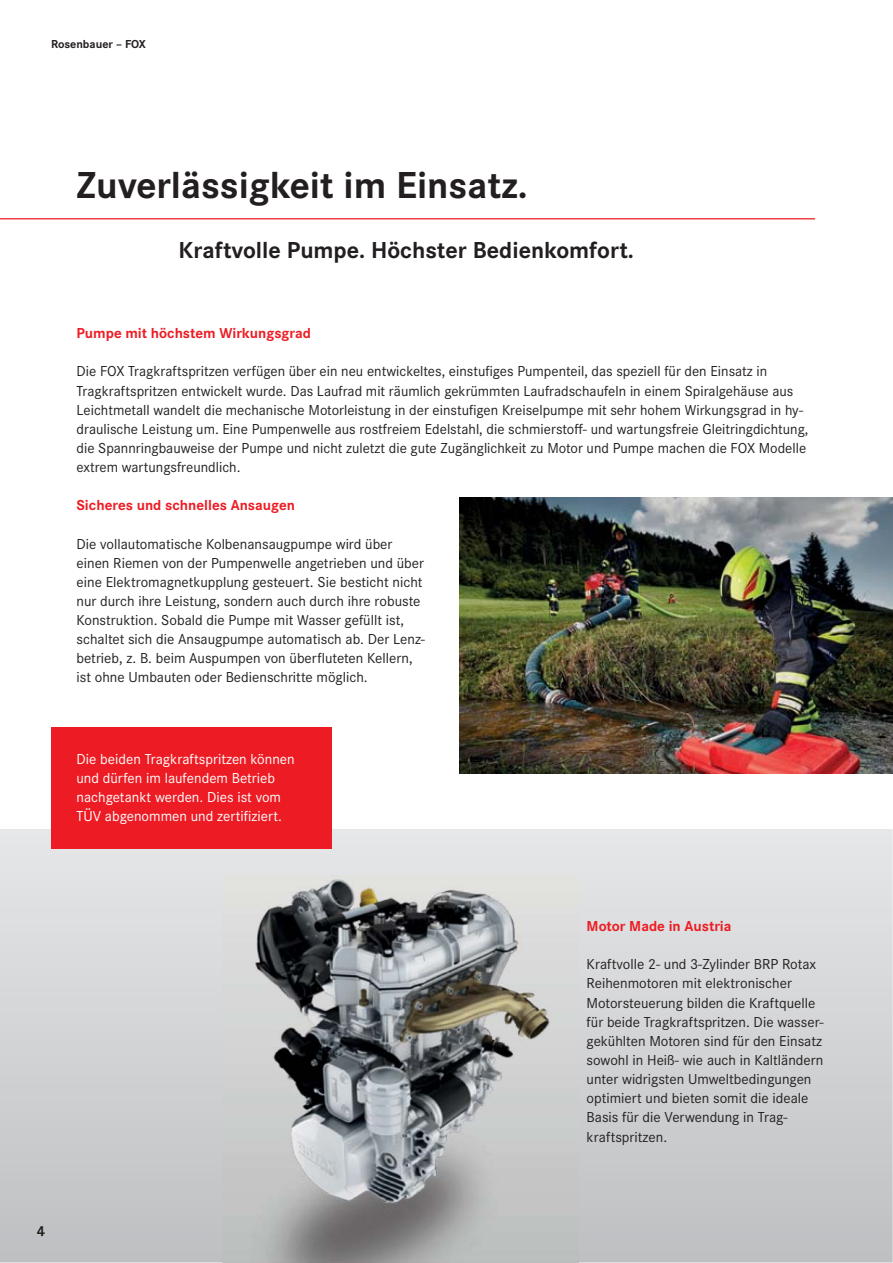
<style>
.page{position:relative;width:893px;height:1263px;background:#fff}
.page>*{position:absolute;margin:0;border:0;box-sizing:border-box;transform-origin:0 0}
.t1{font:700 39px "Corporate S";color:#231f20}
.t2{font:700 24px "Corporate S";color:#231f20}
.t3{font:15px/19.2px "Corporate S";color:#231f20}
.t4{font:15px/19.2px "Corporate S";color:#fff}
.t5{font:700 15px "Corporate S";color:#ed1c24}
.t6{font:700 15px "Corporate S";color:#231f20}
.t7{font:700 12px "Corporate S";color:#231f20}
</style>
<div class="page">
<svg style="left:0;top:829px;width:893px;height:434px;background:#d2d3d5"></svg>
<hr style="left:0;top:218px;width:815px;height:1px;background:#ed1c24">
<img style="left:459px;top:498px;width:434px;height:276px">
<img style="left:222px;top:875px;width:356px;height:388px">
<div style="left:51px;top:727px;width:281px;height:121px;background:#ed1c24"></div>
<p class="t7" style="left:51px;top:39px;width:96px">Rosenbauer – FOX</p>
<h1 class="t1" style="left:77px;top:170px;width:453px">Zuverlässigkeit im Einsatz.</h1>
<h2 class="t2" style="left:179px;top:240px;width:457px">Kraftvolle Pumpe. Höchster Bedienkomfort.</h2>
<p class="t5" style="left:77px;top:327px;width:236px">Pumpe mit höchstem Wirkungsgrad</p>
<p class="t3" style="left:77px;top:363px;width:733px">Die FOX Tragkraftspritzen verfügen über ein neu entwickeltes, einstufiges Pumpenteil, das speziell für den Einsatz in Tragkraftspritzen entwickelt wurde. Das Laufrad mit räumlich gekrümmten Laufradschaufeln in einem Spiralgehäuse aus Leichtmetall wandelt die mechanische Motorleistung in der einstufigen Kreiselpumpe mit sehr hohem Wirkungsgrad in hy&shy;draulische Leistung um. Eine Pumpenwelle aus rostfreiem Edelstahl, die schmierstoff- und wartungsfreie Gleitringdichtung, die Spannringbauweise der Pumpe und nicht zuletzt die gute Zugänglichkeit zu Motor und Pumpe machen die FOX Modelle extrem wartungsfreundlich.</p>
<p class="t5" style="left:77px;top:499px;width:220px">Sicheres und schnelles Ansaugen</p>
<p class="t3" style="left:77px;top:535px;width:350px">Die vollautomatische Kolbenansaugpumpe wird über einen Riemen von der Pumpenwelle angetrieben und über eine Elektromagnetkupplung gesteuert. Sie besticht nicht nur durch ihre Leistung, sondern auch durch ihre robuste Konstruktion. Sobald die Pumpe mit Wasser gefüllt ist, schaltet sich die Ansaugpumpe automatisch ab. Der Lenz&shy;betrieb, z. B. beim Auspumpen von überfluteten Kellern, ist ohne Umbauten oder Bedienschritte möglich.</p>
<p class="t4" style="left:77px;top:750px;width:220px">Die beiden Tragkraftspritzen können und dürfen im laufendem Betrieb nachgetankt werden. Dies ist vom TÜV abgenommen und zertifiziert.</p>
<p class="t6" style="left:37px;top:1225px;width:10px">4</p>
<p class="t5" style="left:587px;top:920px;width:146px">Motor Made in Austria</p>
<p class="t3" style="left:587px;top:956px;width:238px">Kraftvolle 2- und 3-Zylinder BRP Rotax Reihenmotoren mit elektronischer Motorsteuerung bilden die Kraftquelle für beide Tragkraftspritzen. Die wasser&shy;gekühlten Motoren sind für den Einsatz sowohl in Heiß- wie auch in Kaltländern unter widrigsten Umweltbedingungen optimiert und bieten somit die ideale Basis für die Verwendung in Trag&shy;kraftspritzen.</p>
</div>
